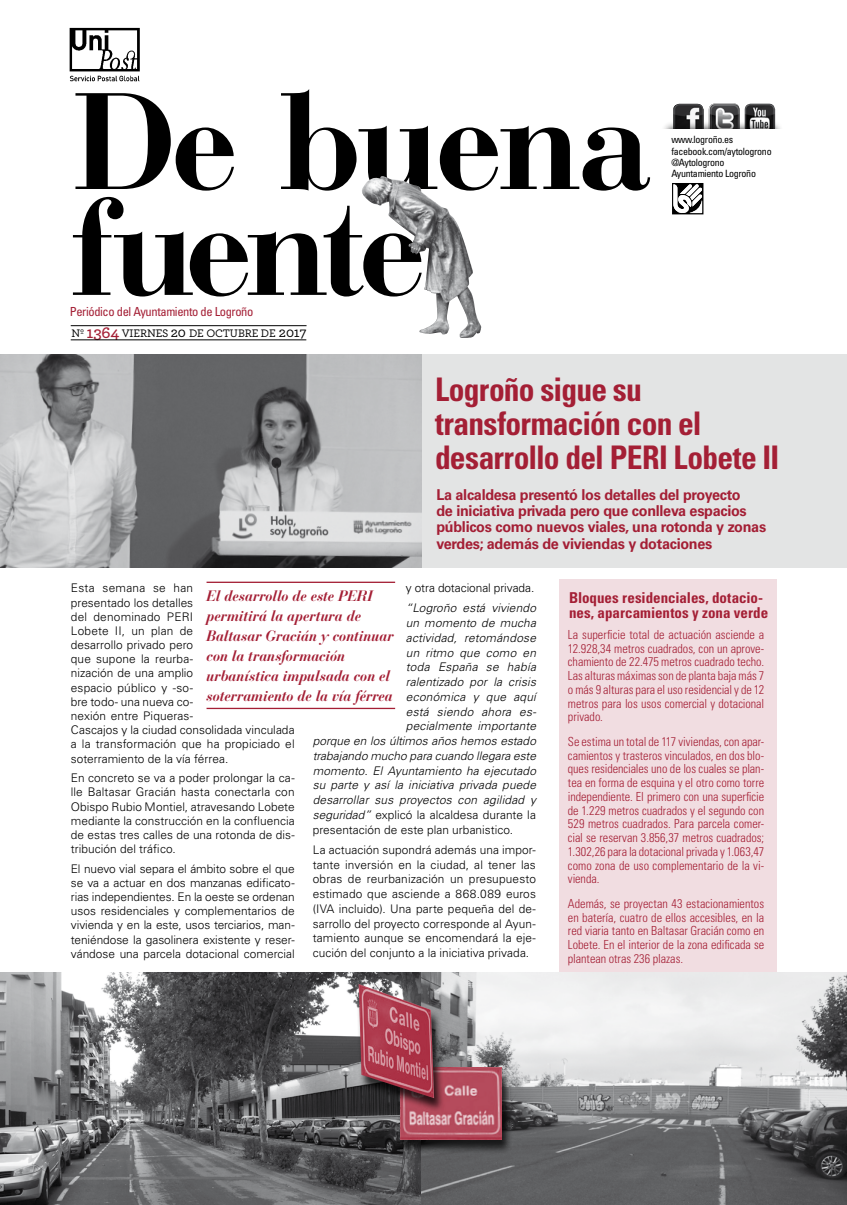
<style>
.page{position:relative;width:847px;height:1205px;background:#fff}
.page>*{position:absolute;margin:0;border:0;box-sizing:border-box;transform-origin:0 0}
.t1{font:700 136.12px "Bauer Bodoni Std";letter-spacing:-.045em;color:#000}
.t2{font:700 condensed 32.5px/33.8px "Univers LT Std";letter-spacing:-.025em;color:#a41f35}
.t3{font:700 15px/16.2px "Univers LT Std";letter-spacing:-.02em;color:#a41f35;scale:.96 1}
.t4{font:italic 700 15px/20px "Bauer Bodoni Std";letter-spacing:-.015em;color:#a41f35}
.t5{font:700 condensed 15px/15px "Univers LT Std";color:#a41f35}
.t6{font:300 condensed 12.5px/13.8px "Univers LT Std";letter-spacing:-.005em;color:#a41f35;text-align:justify}
.t7{font:condensed 12.5px "Univers LT Std";letter-spacing:-.03em;color:#a41f35}
.t8{font:300 11.88px/14.2px "Univers LT Std";letter-spacing:.005em;color:#000;text-align:justify}
.t9{font:italic 300 11.88px "Univers LT Std";letter-spacing:.01em;color:#000}
.t10{font:italic 300 11.88px "Univers LT Std";letter-spacing:.03em;color:#000}
.t11{font:500 11.5px "Archer";letter-spacing:-.01em;color:#000}
.t12{font:condensed 10px/11px "Univers LT Std";letter-spacing:-.03em;color:#000}
.s1{font-weight:600;font-size:16.62px;color:#a41f35}
.s2{font-size:14.62px}
.s3{font-style:italic}
</style>
<div class="page">
<div style="left:559px;top:579px;width:217px;height:422px;background:#f1dde1"></div>
<div style="left:422px;top:354px;width:425px;height:214px;background:#e3e4e4"></div>
<img style="left:745px;top:103px;width:30px;height:18px">
<img style="left:673px;top:104px;width:30px;height:17px">
<img style="left:709px;top:103px;width:31px;height:18px">
<div style="left:661px;top:121px;width:123px;height:87px;background:#000;opacity:.75"></div>
<div style="left:635px;top:129px;width:188px;height:89px;background:#fff"></div>
<hr style="left:71px;top:325px;width:235px;height:1px;background:#000">
<hr style="left:71px;top:340px;width:235px;height:1px;background:#000">
<img style="left:362px;top:176px;width:119px;height:162px">
<img style="left:69px;top:27px;width:71px;height:55px">
<svg style="left:672px;top:183px;width:31px;height:31px"></svg>
<hr style="left:207px;top:582px;width:188px;height:1px;background:#a41f35">
<hr style="left:207px;top:708px;width:188px;height:1px;background:#a41f35">
<img style="left:0;top:354px;width:422px;height:214px">
<img style="left:0;top:973px;width:847px;height:232px">
<div style="left:397px;top:1069px;width:115px;height:85px;background:#000;opacity:.75"></div>
<img style="left:400px;top:1067px;width:102px;height:72px">
<div style="left:356px;top:986px;width:88px;height:127px;background:#000;opacity:.75"></div>
<img style="left:359px;top:984px;width:75px;height:114px">
<h1 class="t1" style="left:71px;top:60px;width:583px">De buena</h1>
<h1 class="t1" style="left:71px;top:166px;width:357px">fuente</h1>
<p class="t7" style="left:70px;top:303px;width:185px">Periódico del Ayuntamiento de Logroño</p>
<p class="t11" style="left:72px;top:324px;width:236px">Nº <span class="s1">1364</span> VIERNES <span class="s2">20</span> DE OCTUBRE DE <span class="s2">2017</span></p>
<p class="t12" style="left:671px;top:134px;width:102px">www.logroño.es facebook.com/aytologrono @Aytologrono</p>
<p class="t12" style="left:671px;top:167px;width:86px">Ayuntamiento Logroño</p>
<h2 class="t2" style="left:435px;top:373px;width:346px">Logroño sigue su transformación con el desarrollo del PERI Lobete II</h2>
<p class="t3" style="left:436px;top:487px;width:345px">La alcaldesa presentó los detalles del proyecto<br>de iniciativa privada pero que conlleva espacios públicos como nuevos viales, una rotonda y zonas verdes; además de viviendas y dotaciones</p>
<p class="t8" style="left:71px;top:581px;width:225px;text-align:left">Esta semana se han<br>presentado los detalles<br>del denominado PERI<br>Lobete II, un plan de<br>desarrollo privado pero<br>que supone la reurba-<br>nización de una amplio<br>espacio público y -so-<br>bre todo- una nueva co-<br>nexión entre Piqueras-<br>Cascajos y la ciudad consolidada vinculada a la transformación que ha propiciado el soterramiento de la vía férrea.</p>
<p class="t8" style="left:71px;top:771px;width:225px">En concreto se va a poder prolongar la ca&shy;lle Baltasar Gracián hasta conectarla con Obispo Rubio Montiel, atravesando Lobete mediante la construcción en la confluencia de estas tres calles de una rotonda de dis&shy;tribución del tráfico.</p>
<p class="t8" style="left:71px;top:861px;width:225px">El nuevo vial separa el ámbito sobre el que se va a actuar en dos manzanas edificato&shy;rias independientes. En la oeste se ordenan usos residenciales y complementarios de vivienda y en la este, usos terciarios, man&shy;teniéndose la gasolinera existente y reser&shy;vándose una parcela dotacional comercial</p>
<p class="t8" style="left:406px;top:581px;width:130px">y otra dotacional privada.</p>
<p class="t9" style="left:406px;top:601px;width:132px">“Logroño está viviendo</p>
<p class="t9" style="left:406px;top:616px;width:132px">un momento de mucha</p>
<p class="t9" style="left:406px;top:630px;width:132px">actividad, retomándose</p>
<p class="t9" style="left:406px;top:645px;width:132px">un ritmo que como en</p>
<p class="t10" style="left:406px;top:660px;width:132px">toda España se había</p>
<p class="t9" style="left:406px;top:675px;width:132px">ralentizado por la crisis</p>
<p class="t9" style="left:406px;top:689px;width:132px">económica y que aquí</p>
<p class="t9" style="left:406px;top:704px;width:132px">está siendo ahora es-</p>
<p class="t9" style="left:406px;top:719px;width:132px">pecialmente importante</p>
<p class="t9" style="left:313px;top:734px;width:225px">porque en los últimos años hemos estado</p>
<p class="t9" style="left:313px;top:748px;width:225px">trabajando mucho para cuando llegara este</p>
<p class="t9" style="left:313px;top:763px;width:225px">momento. El Ayuntamiento ha ejecutado</p>
<p class="t9" style="left:313px;top:778px;width:225px">su parte y así la iniciativa privada puede</p>
<p class="t9" style="left:313px;top:793px;width:225px">desarrollar sus proyectos con agilidad y</p>
<p class="t8" style="left:313px;top:807px;width:225px"><span class="s3">seguridad”</span> explicó la alcaldesa durante la</p>
<p class="t8" style="left:313px;top:822px;width:202px">presentación de este plan urbanistico.</p>
<p class="t8" style="left:313px;top:842px;width:225px;line-height:14.8px">La actuación supondrá además una impor&shy;tante inversión en la ciudad, al tener las obras de reurbanización un presupuesto estimado que asciende a 868.089 euros (IVA incluido). Una parte pequeña del de&shy;sarrollo del proyecto corresponde al Ayun&shy;tamiento aunque se encomendará la eje&shy;cución del conjunto a la iniciativa privada.</p>
<p class="t4" style="left:207px;top:585px;width:189px">El desarrollo de este PERI permitirá la apertura de<br>Baltasar Gracián y continuar con la transformación urbanística impulsada con el soterramiento de la vía férrea</p>
<p class="t5" style="left:569px;top:590px;width:201px">Bloques residenciales, dotacio&shy;nes, aparcamientos y zona verde</p>
<p class="t6" style="left:568px;top:628px;width:198px">La superficie total de actuación asciende a 12.928,34 metros cuadrados, con un aprove&shy;chamiento de 22.475 metros cuadrado techo.<br>Las alturas máximas son de planta baja más 7 o más 9 alturas para el uso residencial y de 12 metros para los usos comercial y dotacional privado.</p>
<p class="t6" style="left:568px;top:734px;width:198px">Se estima un total de 117 viviendas, con apar&shy;camientos y trasteros vinculados, en dos blo&shy;ques residenciales uno de los cuales se plan&shy;tea en forma de esquina y el otro como torre independiente. El primero con una superficie de 1.229 metros cuadrados y el segundo con 529 metros cuadrados. Para parcela comer&shy;cial se reservan 3.856,37 metros cuadrados; 1.302,26 para la dotacional privada y 1.063,47 como zona de uso complementario de la vi&shy;vienda.</p>
<p class="t6" style="left:568px;top:896px;width:198px">Además, se proyectan 43 estacionamientos en batería, cuatro de ellos accesibles, en la red viaria tanto en Baltasar Gracián como en Lobete. En el interior de la zona edificada se plantean otras 236 plazas.</p>
</div>
